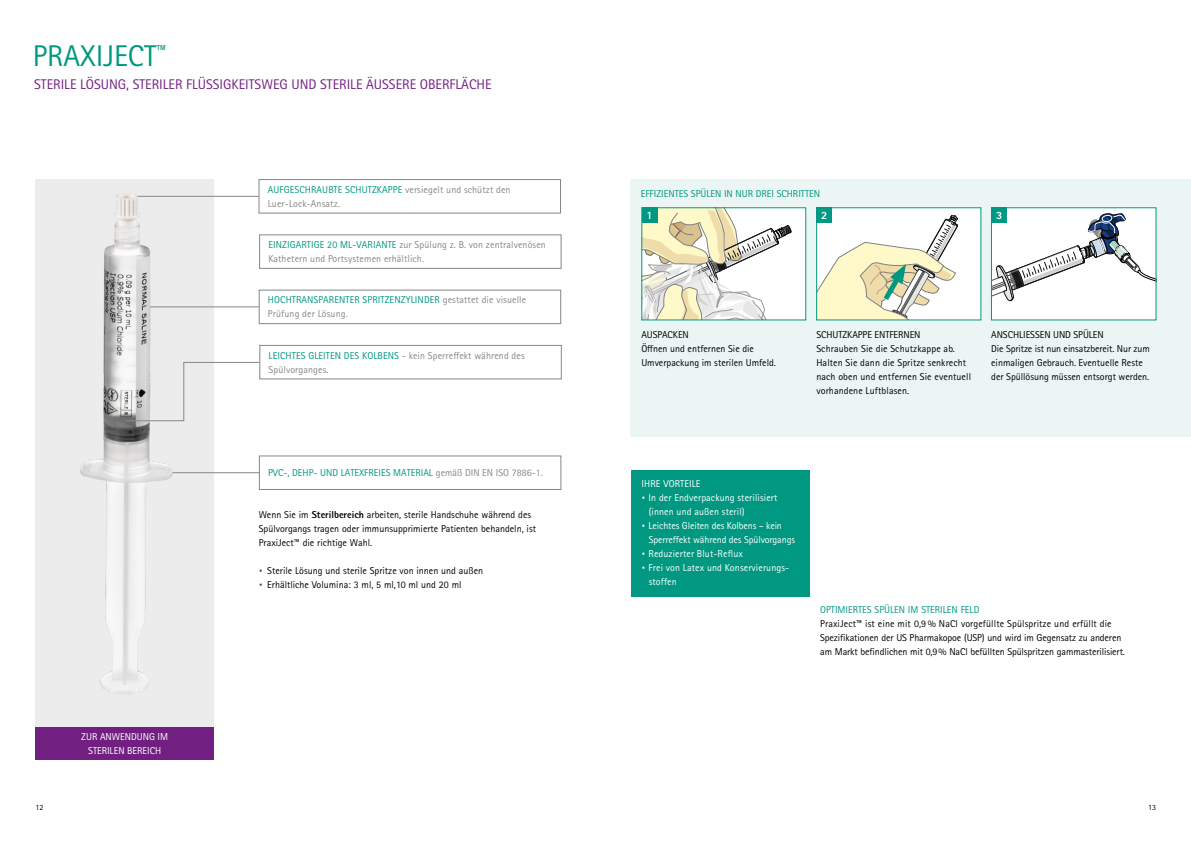
<style>
.page{position:relative;width:1191px;height:842px;background:#fff}
.page>*{position:absolute;margin:0;border:0;box-sizing:border-box;transform-origin:0 0}
.t1{font:30px "Rotis Sans Serif Pro";color:#009881}
.t2{font:14px "Rotis Sans Serif Pro";color:#712082}
.t3{font:800 11.2px "Rotis Sans Serif Pro";color:#fff}
.t4{font:10px/14px "Rotis Sans Serif Pro";color:#000}
.t5{font:10px/14px "Rotis Sans Serif Pro";letter-spacing:.01em;color:#878786}
.t6{font:10px/14px "Rotis Sans Serif Pro";letter-spacing:.01em;color:#fff;text-align:center}
.t7{font:10px "Rotis Sans Serif Pro";color:#009881}
.t8{font:10px "Rotis Sans Serif Pro";letter-spacing:-.01em;color:#fff}
.t9{font:8px "Rotis Sans Serif Pro";color:#000}
.s1{color:#009881}
.s2{color:#878786}
.s3{font-weight:800}
.s4{font-size:20px;color:#712082}
.s5{font-size:20px}
</style>
<div class="page">
<div style="left:35px;top:179px;width:179px;height:548px;background:#ececed"></div>
<div style="left:259px;top:456px;width:302px;height:34px;border:1px solid #878786"></div>
<hr style="left:146px;top:472px;width:114px;height:1px;background:#878786">
<div style="left:259px;top:235px;width:302px;height:34px;border:1px solid #878786"></div>
<div style="left:259px;top:179px;width:302px;height:34px;border:1px solid #878786"></div>
<hr style="left:125px;top:196px;width:134px;height:1px;background:#878786">
<div style="left:259px;top:290px;width:302px;height:34px;border:1px solid #878786"></div>
<hr style="left:146px;top:307px;width:113px;height:1px;background:#878786">
<div style="left:35px;top:727px;width:179px;height:33px;background:#712082"></div>
<div style="left:631px;top:470px;width:178px;height:126px;background:#009881"></div>
<img style="left:80px;top:193px;width:93px;height:502px">
<div style="left:259px;top:345px;width:302px;height:34px;border:1px solid #878786"></div>
<svg style="left:125px;top:362px;width:135px;height:59px"></svg>
<div style="left:631px;top:179px;width:560px;height:258px;background:#ebf5f3"></div>
<div style="left:642px;top:208px;width:163px;height:112px;background:#fff"></div>
<svg style="left:643px;top:209px;width:148px;height:109px"></svg>
<div style="left:816px;top:208px;width:165px;height:112px;background:#fff"></div>
<div style="left:991px;top:208px;width:165px;height:112px;background:#fff"></div>
<svg style="left:993px;top:213px;width:161px;height:89px"></svg>
<svg style="left:816px;top:215px;width:142px;height:105px"></svg>
<div style="left:641px;top:207px;width:16px;height:16px;background:#009881"></div>
<div style="left:816px;top:207px;width:16px;height:16px;background:#009881"></div>
<div style="left:991px;top:207px;width:16px;height:16px;background:#009881"></div>
<h1 class="t1" style="left:33px;top:38px;width:135px">PRAXIJECT<sup>™</sup></h1>
<h2 class="t2" style="left:34px;top:76px;width:459px">STERILE LÖSUNG, STERILER FLÜSSIGKEITSWEG UND STERILE ÄUSSERE OBERFLÄCHE</h2>
<p class="t5" style="left:268px;top:182px;width:244px"><span class="s1">AUFGESCHRAUBTE SCHUTZKAPPE</span> versiegelt und schützt den<br>Luer-Lock-Ansatz.</p>
<p class="t5" style="left:268px;top:238px;width:279px"><span class="s1">EINZIGARTIGE 20 ML-VARIANTE</span> zur Spülung z. B. von zentralvenösen<br>Kathetern und Portsystemen erhältlich.</p>
<p class="t5" style="left:268px;top:293px;width:260px"><span class="s1">HOCHTRANSPARENTER SPRITZENZYLINDER</span> gestattet die visuelle<br>Prüfung der Lösung.</p>
<p class="t5" style="left:268px;top:348px;width:258px"><span class="s1">LEICHTES GLEITEN DES KOLBENS</span> - kein Sperreffekt während des<br>Spülvorganges.</p>
<p class="t7" style="left:268px;top:467px;width:276px">PVC-, DEHP- UND LATEXFREIES MATERIAL <span class="s2">gemäß DIN EN ISO 7886-1.</span></p>
<p class="t6" style="left:81px;top:730px;width:88px">ZUR ANWENDUNG IM<br>STERILEN BEREICH</p>
<p class="t4" style="left:259px;top:508px;width:279px">Wenn Sie im <span class="s3">Sterilbereich</span> arbeiten, sterile Handschuhe während des<br>Spülvorgangs tragen oder immunsupprimierte Patienten behandeln, ist<br>PraxiJect™ die richtige Wahl.</p>
<p class="t4" style="left:259px;top:564px;width:226px"><span class="s4">·</span> Sterile Lösung und sterile Spritze von innen und außen <span class="s4">·</span> Erhältliche Volumina: 3 ml, 5 ml,10 ml und 20 ml</p>
<p class="t7" style="left:640px;top:188px;width:181px">EFFIZIENTES SPÜLEN IN NUR DREI SCHRITTEN</p>
<p class="t3" style="left:646px;top:208px;width:8px">1</p>
<p class="t3" style="left:821px;top:208px;width:8px">2</p>
<p class="t3" style="left:996px;top:208px;width:8px">3</p>
<p class="t4" style="left:641px;top:327px;width:136px">AUSPACKEN<br>Öffnen und entfernen Sie die<br>Umverpackung im sterilen Umfeld.</p>
<p class="t4" style="left:816px;top:327px;width:156px">SCHUTZKAPPE ENTFERNEN<br>Schrauben Sie die Schutzkappe ab.<br>Halten Sie dann die Spritze senkrecht nach oben und entfernen Sie eventuell vorhandene Luftblasen.</p>
<p class="t4" style="left:991px;top:327px;width:160px">ANSCHLIESSEN UND SPÜLEN<br>Die Spritze ist nun einsatzbereit. Nur zum einmaligen Gebrauch. Eventuelle Reste der Spüllösung müssen entsorgt werden.</p>
<p class="t6" style="left:641px;top:477px;width:60px">IHRE VORTEILE</p>
<p class="t6" style="left:641px;top:491px;width:137px"><span class="s5">·</span> In der Endverpackung sterilisiert</p>
<p class="t6" style="left:648px;top:505px;width:97px">(innen und außen steril)</p>
<p class="t8" style="left:641px;top:520px;width:142px"><span class="s5">·</span> Leichtes Gleiten des Kolbens – kein</p>
<p class="t8" style="left:648px;top:534px;width:148px">Sperreffekt während des Spülvorgangs</p>
<p class="t6" style="left:641px;top:547px;width:103px"><span class="s5">·</span> Reduzierter Blut-Reflux</p>
<p class="t6" style="left:641px;top:561px;width:149px"><span class="s5">·</span> Frei von Latex und Konservierungs-</p>
<p class="t6" style="left:648px;top:575px;width:30px">stoffen</p>
<p class="t7" style="left:820px;top:604px;width:161px">OPTIMIERTES SPÜLEN IM STERILEN FELD</p>
<p class="t4" style="left:820px;top:617px;width:306px">PraxiJect™ ist eine mit 0,9 % NaCl vorgefüllte Spülspritze und erfüllt die<br>Spezifikationen der US Pharmakopoe (USP) und wird im Gegensatz zu anderen am Markt befindlichen mit 0,9% NaCl befüllten Spülspritzen gammasterilisiert.</p>
<p class="t9" style="left:35px;top:802px;width:9px">12</p>
<p class="t9" style="left:1148px;top:802px;width:9px">13</p>
</div>
